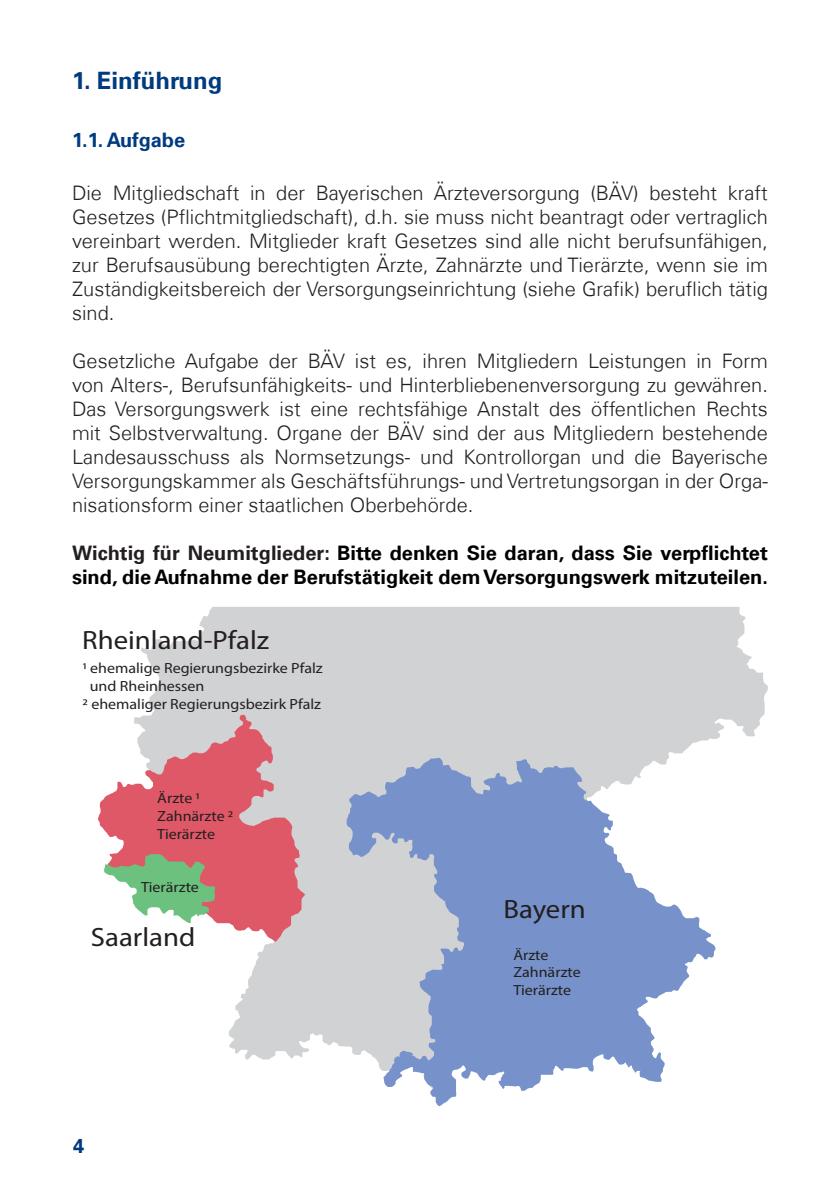
<style>
.page{position:relative;width:840px;height:1191px;background:#fff}
.page>*{position:absolute;margin:0;border:0;box-sizing:border-box;transform-origin:0 0}
.t1{font:26.6px "Myriad Pro";color:#231f20;scale:1.08 1}
.t2{font:700 24px "Univers Com 65";color:#013b7f}
.t3{font:300 20px/24px "Univers Com 45";color:#231f20;text-align:justify}
.t4{font:700 20px/24px "Univers Com 65";color:#000}
.t5{font:700 20px "Univers Com 65";color:#013b7f}
.t6{font:14.8px/17.6px "Myriad Pro";color:#231f20;scale:1.08 1}
.s1{color:#231f20}
</style>
<div class="page">
<svg style="left:141px;top:607px;width:626px;height:453px;fill:#d1d2d4"></svg>
<svg style="left:346px;top:607px;width:369px;height:499px"></svg>
<svg style="left:98px;top:715px;width:207px;height:226px;fill:#df5867"></svg>
<svg style="left:350px;top:663px;width:13px;height:10px"></svg>
<svg style="left:104px;top:854px;width:111px;height:69px"></svg>
<p class="t2" style="left:72px;top:67px;width:152px">1. Einführung</p>
<p class="t5" style="left:72px;top:128px;width:115px">1.1. Aufgabe</p>
<p class="t3" style="left:72px;top:181px;width:697px">Die Mitgliedschaft in der Bayerischen Ärzteversorgung (BÄV) besteht kraft Gesetzes (Pflichtmitgliedschaft), d.h. sie muss nicht beantragt oder vertraglich vereinbart werden. Mitglieder kraft Gesetzes sind alle nicht berufsunfähigen, zur Berufsausübung berechtigten Ärzte, Zahnärzte und Tierärzte, wenn sie im Zuständigkeitsbereich der Versorgungseinrichtung (siehe Grafik) beruflich tätig sind.</p>
<p class="t3" style="left:72px;top:349px;width:697px">Gesetzliche Aufgabe der BÄV ist es, ihren Mitgliedern Leistungen in Form von Alters-, Berufsunfähigkeits- und Hinterbliebenenversorgung zu gewähren.<br>Das Versorgungswerk ist eine rechtsfähige Anstalt des öffentlichen Rechts mit Selbstverwaltung. Organe der BÄV sind der aus Mitgliedern bestehende Landesausschuss als Normsetzungs- und Kontrollorgan und die Bayerische Versorgungskammer als Geschäftsführungs- und Vertretungsorgan in der Orga&shy;nisationsform einer staatlichen Oberbehörde.</p>
<p class="t4" style="left:72px;top:541px;width:697px"><span class="s1">Wichtig für Neumitglieder:</span> Bitte denken Sie daran, dass Sie verpflichtet sind, die Aufnahme der Berufstätigkeit dem Versorgungswerk mitzuteilen.</p>
<p class="t1" style="left:82px;top:624px;width:175px">Rheinland-Pfalz</p>
<p class="t6" style="left:83px;top:659px;width:223px">1 ehemalige Regierungsbezirke Pfalz</p>
<p class="t6" style="left:90px;top:677px;width:108px">und Rheinhessen</p>
<p class="t6" style="left:83px;top:694px;width:222px">2 ehemaliger Regierungsbezirk Pfalz</p>
<p class="t6" style="left:157px;top:789px;width:72px">Ärzte 1<br>Zahnärzte 2<br>Tierärzte</p>
<p class="t6" style="left:141px;top:878px;width:55px">Tierärzte</p>
<p class="t1" style="left:91px;top:920px;width:98px">Saarland</p>
<p class="t5" style="left:73px;top:1133px;width:13px">4</p>
<p class="t1" style="left:503px;top:893px;width:78px">Bayern</p>
<p class="t6" style="left:513px;top:945px;width:64px">Ärzte<br>Zahnärzte<br>Tierärzte</p>
</div>
